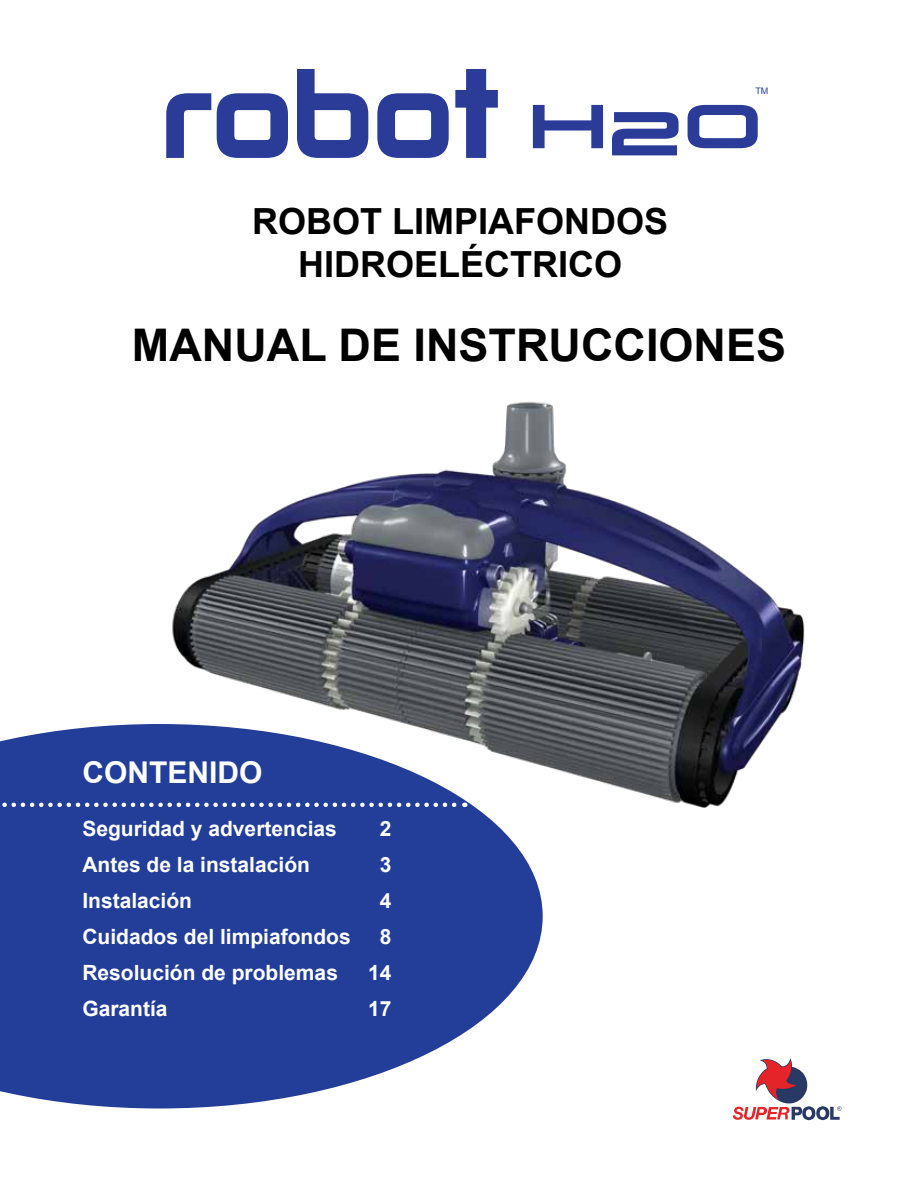
<style>
.page{position:relative;width:918px;height:1188px;background:#fff}
.page>*{position:absolute;margin:0;border:0;box-sizing:border-box;transform-origin:0 0}
.t1{font:700 45px "Arial";color:#000}
.t2{font:700 36px/43.2px "Arial";color:#000;text-align:center}
.t3{font:700 30px "Arial";color:#fff}
.t4{font:700 21px "Arial";color:#fff}
.t5{font:9px "Arial";color:#233e99}
</style>
<div class="page">
<img style="left:172px;top:402px;width:633px;height:406px">
<svg style="left:0;top:724px;width:543px;height:384px;background:#445aa7"></svg>
<svg style="left:0;top:803px;width:465px;height:4px"></svg>
<svg style="left:732px;top:1058px;width:109px;height:62px"></svg>
<svg style="left:166px;top:93px;width:45px;height:65px"></svg>
<svg style="left:217px;top:93px;width:71px;height:65px"></svg>
<svg style="left:297px;top:69px;width:71px;height:89px"></svg>
<svg style="left:377px;top:93px;width:72px;height:65px"></svg>
<svg style="left:533px;top:105px;width:70px;height:43px"></svg>
<svg style="left:612px;top:112px;width:67px;height:43px"></svg>
<svg style="left:688px;top:105px;width:70px;height:43px"></svg>
<svg style="left:455px;top:69px;width:43px;height:89px"></svg>
<h2 class="t2" style="left:252px;top:201px;width:418px">ROBOT LIMPIAFONDOS<br>HIDROELÉCTRICO</h2>
<p class="t5" style="left:755px;top:84px;width:14px">TM</p>
<h1 class="t1" style="left:132px;top:315px;width:656px">MANUAL DE INSTRUCCIONES</h1>
<h3 class="t3" style="left:82px;top:753px;width:181px">CONTENIDO</h3>
<p class="t4" style="left:82px;top:815px;width:256px">Seguridad y advertencias</p>
<p class="t4" style="left:380px;top:815px;width:13px">2</p>
<p class="t4" style="left:82px;top:851px;width:229px">Antes de la instalación</p>
<p class="t4" style="left:380px;top:851px;width:13px">3</p>
<p class="t4" style="left:82px;top:887px;width:111px">Instalación</p>
<p class="t4" style="left:380px;top:887px;width:13px">4</p>
<p class="t4" style="left:82px;top:923px;width:270px">Cuidados del limpiafondos</p>
<p class="t4" style="left:380px;top:923px;width:13px">8</p>
<p class="t4" style="left:82px;top:959px;width:257px">Resolución de problemas</p>
<p class="t4" style="left:368px;top:959px;width:25px">14</p>
<p class="t4" style="left:82px;top:995px;width:87px">Garantía</p>
<p class="t4" style="left:368px;top:995px;width:25px">17</p>
</div>
